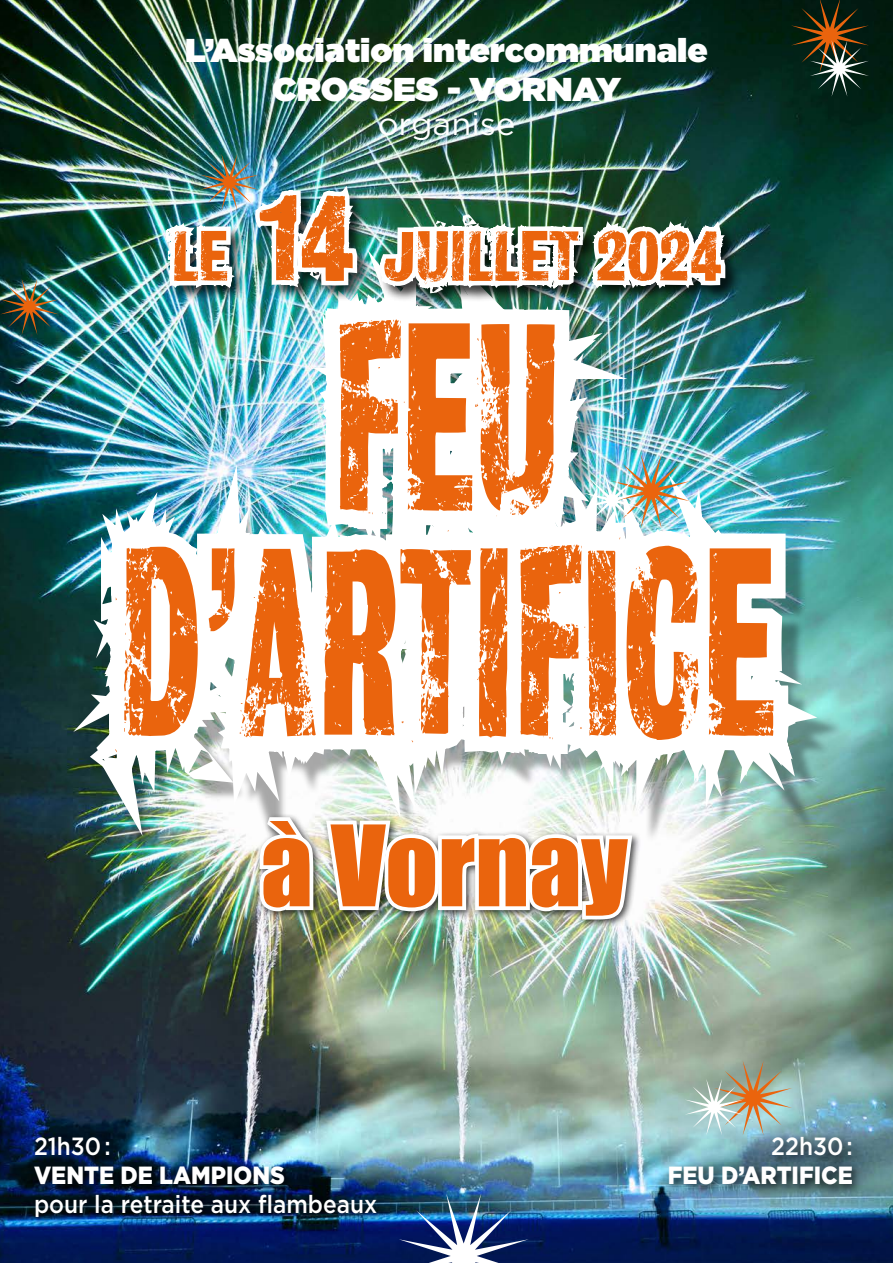
<style>
.page{position:relative;width:893px;height:1263px;background:#fff}
.page>*{position:absolute;margin:0;border:0;box-sizing:border-box;transform-origin:0 0}
.t1{font:243.3px/225px "Jumeau";color:#ea640d;text-align:center;scale:.65 1}
.t2{font:103.5px "Impact";color:#ea640d}
.t3{font:64.5px "Jumeau";color:#ea640d}
.t4{font:900 33px/39px "Gotham";color:#fff;text-align:center}
.t5{font:31.5px "Gotham";color:#fff}
.t6{font:500 24.9px "Gotham";color:#fff;scale:.91 1}
.t7{font:900 24.9px "Gotham";color:#fff;scale:.91 1}
.s1{font-size:111px}
</style>
<div class="page">
<img style="left:0;top:0;width:259px;height:1263px">
<img style="left:103px;top:372px;width:176px;height:891px">
<img style="left:279px;top:0;width:614px;height:1263px">
<img style="left:479px;top:993px;width:55px;height:270px">
<img style="left:534px;top:0;width:340px;height:1263px">
<div style="left:31px;top:1133px;width:356px;height:95px;background:#000;opacity:.75"></div>
<div style="left:665px;top:1133px;width:198px;height:64px;background:#000;opacity:.75"></div>
<img style="left:399px;top:1194px;width:130px;height:69px">
<img style="left:0;top:279px;width:59px;height:56px">
<svg style="left:791px;top:0;width:78px;height:25px;background:#152110"></svg>
<svg style="left:685px;top:1061px;width:107px;height:74px;background:#aab6a6"></svg>
<img style="left:116px;top:154px;width:193px;height:463px">
<img style="left:137px;top:80px;width:226px;height:281px">
<img style="left:348px;top:180px;width:153px;height:903px">
<img style="left:363px;top:0;width:416px;height:715px">
<img style="left:361px;top:144px;width:40px;height:473px">
<img style="left:401px;top:25px;width:63px;height:743px">
<svg style="left:584px;top:0;width:92px;height:25px;background:#153a29"></svg>
<img style="left:464px;top:25px;width:429px;height:743px">
<img style="left:524px;top:98px;width:257px;height:274px">
<img style="left:248px;top:813px;width:389px;height:177px">
<p class="t4" style="left:185px;top:30px;width:524px">L’Association intercommunale<br>CROSSES - VORNAY</p>
<p class="t5" style="left:378px;top:104px;width:139px">organise</p>
<h3 class="t3" style="left:172px;top:219px;width:551px">LE <span class="s1">14</span> JUILLET 2024</h3>
<h1 class="t1" style="left:116px;top:306px;width:1016px">FEU<br>D’ARTIFICE</h1>
<h2 class="t2" style="left:261px;top:802px;width:369px">à Vornay</h2>
<p class="t6" style="left:34px;top:1130px;width:86px">21h30 :</p>
<p class="t7" style="left:34px;top:1158px;width:277px">VENTE DE LAMPIONS</p>
<p class="t6" style="left:34px;top:1188px;width:379px">pour la retraite aux flambeaux</p>
<p class="t6" style="left:771px;top:1130px;width:91px">22h30 :</p>
<p class="t7" style="left:668px;top:1158px;width:205px">FEU D’ARTIFICE</p>
</div>
